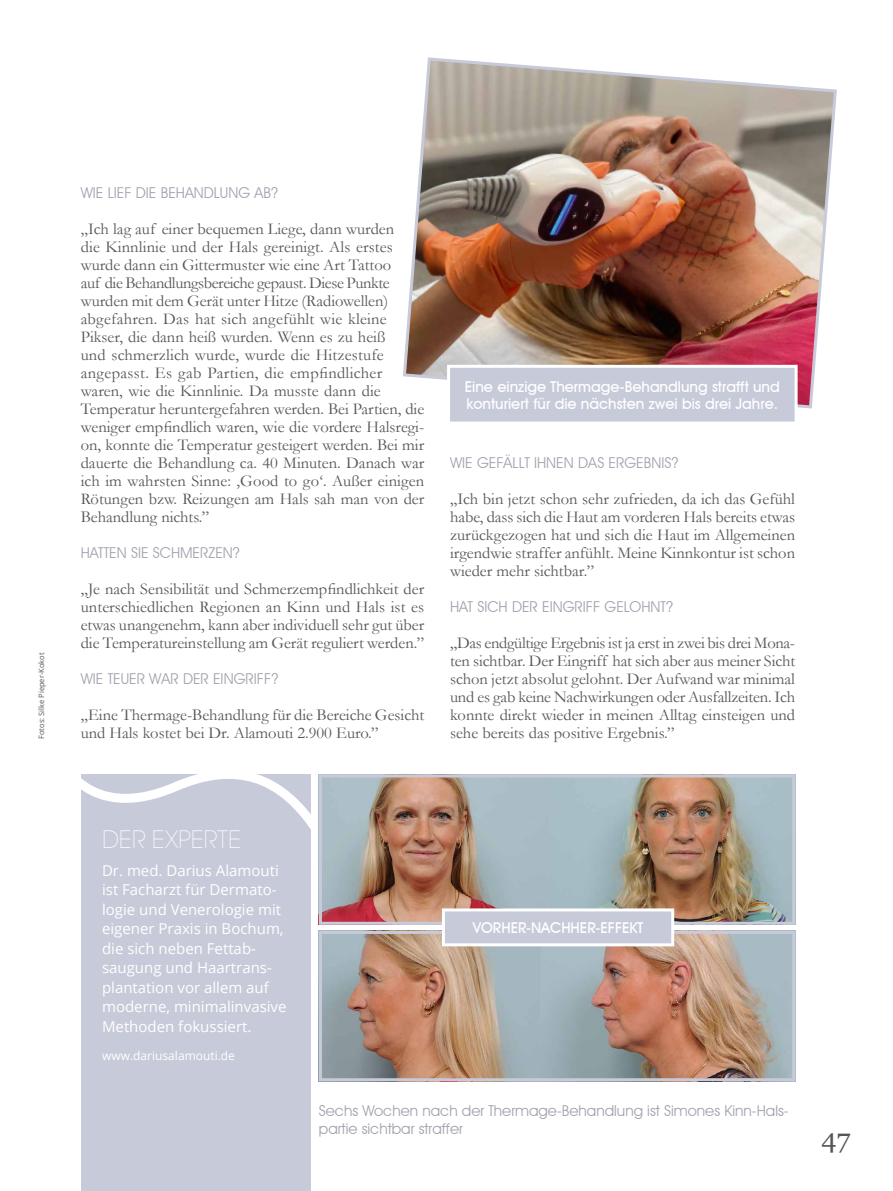
<style>
.page{position:relative;width:893px;height:1191px;background:#fff}
.page>*{position:absolute;margin:0;border:0;box-sizing:border-box;transform-origin:0 0}
.t1{font:27px "Georgia";color:#565656}
.t2{font:200 24px "Avant Garde LT";color:#fff}
.t3{font:16.5px/18px "Garamond";color:#565656;text-align:justify}
.t4{font:15px/18px "Avant Garde IT Cby BT";color:#a2a3af}
.t5{font:15px/19.5px "Open Sans";color:#fff}
.t6{font:500 15px/16.5px "Avant Garde IT Cby BT";color:#fff}
.t7{font:12px "Open Sans";color:#fff}
.t8{font:7.5px "Open Sans";color:#565656}
</style>
<div class="page">
<div style="left:81px;top:774px;width:229px;height:417px;background:#c7cad9"></div>
<img style="left:403px;top:57px;width:434px;height:352px">
<div style="left:449px;top:366px;width:347px;height:57px;background:#c7cad9"></div>
<div style="left:447px;top:365px;width:351px;height:59px;border:3px solid #fff"></div>
<svg style="left:81px;top:774px;width:238px;height:73px"></svg>
<img style="left:323px;top:778px;width:468px;height:142px">
<div style="left:319px;top:774px;width:476px;height:150px;border:3px solid #c7cad9"></div>
<img style="left:323px;top:935px;width:468px;height:142px">
<div style="left:319px;top:931px;width:476px;height:150px;border:3px solid #c7cad9"></div>
<div style="left:443px;top:910px;width:230px;height:34px;background:#c7cad9"></div>
<div style="left:442px;top:908px;width:232px;height:38px;border:3px solid #fff"></div>
<p class="t8" style="left:36px;top:739px;width:88px;rotate:-90deg">Fotos: Silke Pieper-Kokot</p>
<p class="t4" style="left:81px;top:184px;width:199px">WIE LIEF DIE BEHANDLUNG AB?</p>
<p class="t3" style="left:81px;top:219px;width:345px;text-align:left">„Ich lag auf einer bequemen Liege, dann wurden<br>die Kinnlinie und der Hals gereinigt. Als erstes wurde dann ein Gittermuster wie eine Art Tattoo<br>auf die Behandlungsbereiche gepaust. Diese Punkte wurden mit dem Gerät unter Hitze (Radiowellen) abgefahren. Das hat sich angefühlt wie kleine Pikser, die dann heiß wurden. Wenn es zu heiß<br>und schmerzlich wurde, wurde die Hitzestufe angepasst. Es gab Partien, die empfindlicher waren, wie die Kinnlinie. Da musste dann die Temperatur heruntergefahren werden. Bei Partien, die weniger empfindlich waren, wie die vordere Halsregi&shy;on, konnte die Temperatur gesteigert werden. Bei mir dauerte die Behandlung ca. 40 Minuten. Danach war ich im wahrsten Sinne: ‚Good to go‘. Außer einigen Rötungen bzw. Reizungen am Hals sah man von der Behandlung nichts.”</p>
<p class="t4" style="left:81px;top:544px;width:161px">HATTEN SIE SCHMERZEN?</p>
<p class="t3" style="left:81px;top:579px;width:345px">„Je nach Sensibilität und Schmerzempfindlichkeit der unterschiedlichen Regionen an Kinn und Hals ist es etwas unangenehm, kann aber individuell sehr gut über die Temperatureinstellung am Gerät reguliert werden.”</p>
<p class="t4" style="left:81px;top:670px;width:199px">WIE TEUER WAR DER EINGRIFF?</p>
<p class="t3" style="left:81px;top:705px;width:345px">„Eine Thermage-Behandlung für die Bereiche Gesicht und Hals kostet bei Dr. Alamouti 2.900 Euro.”</p>
<p class="t6" style="left:465px;top:378px;width:317px">Eine einzige Thermage-Behandlung strafft und konturiert für die nächsten zwei bis drei Jahre.</p>
<p class="t4" style="left:450px;top:454px;width:230px">WIE GEFÄLLT IHNEN DAS ERGEBNIS?</p>
<p class="t3" style="left:450px;top:489px;width:347px">„Ich bin jetzt schon sehr zufrieden, da ich das Gefühl habe, dass sich die Haut am vorderen Hals bereits etwas zurückgezogen hat und sich die Haut im Allgemeinen irgendwie straffer anfühlt. Meine Kinnkontur ist schon wieder mehr sichtbar.”</p>
<p class="t4" style="left:450px;top:598px;width:224px">HAT SICH DER EINGRIFF GELOHNT?</p>
<p class="t3" style="left:450px;top:633px;width:347px">„Das endgültige Ergebnis ist ja erst in zwei bis drei Mona&shy;ten sichtbar. Der Eingriff hat sich aber aus meiner Sicht schon jetzt absolut gelohnt. Der Aufwand war minimal und es gab keine Nachwirkungen oder Ausfallzeiten. Ich konnte direkt wieder in meinen Alltag einsteigen und sehe bereits das positive Ergebnis.”</p>
<h2 class="t2" style="left:102px;top:824px;width:141px">DER EXPERTE</h2>
<p class="t5" style="left:102px;top:860px;width:186px">Dr. med. Darius Alamouti ist Facharzt für Dermato&shy;logie und Venerologie mit eigener Praxis in Bochum, die sich neben Fettab&shy;saugung und Haartrans&shy;plantation vor allem auf moderne, minimalinvasive<br>Methoden fokussiert.</p>
<p class="t7" style="left:102px;top:1047px;width:134px">www.dariusalamouti.de</p>
<p class="t6" style="left:473px;top:919px;width:172px">VORHER-NACHHER-EFFEKT</p>
<p class="t4" style="left:319px;top:1102px;width:471px">Sechs Wochen nach der Thermage-Behandlung ist Simones Kinn-Hals&shy;partie sichtbar straffer</p>
<h1 class="t1" style="left:822px;top:1122px;width:30px">47</h1>
</div>
